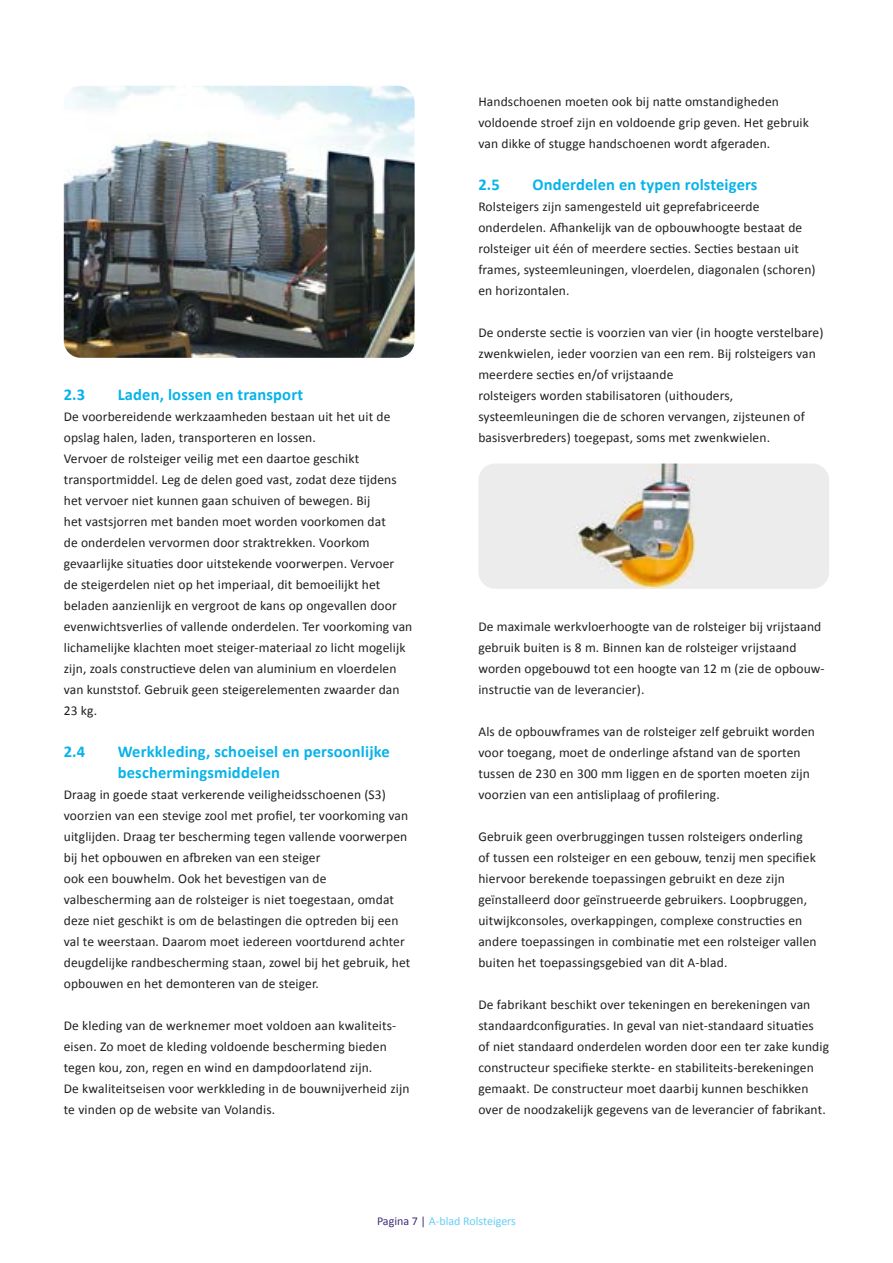
<style>
.page{position:relative;width:893px;height:1263px;background:#fff}
.page>*{position:absolute;margin:0;border:0;box-sizing:border-box;transform-origin:0 0}
.t1{font:700 16.5px/21px "Calibri";letter-spacing:.01em;color:#07b3e9}
.t2{font:13.5px/21px "Calibri";letter-spacing:.01em;color:#231f20}
.t3{font:12px "Calibri";color:#67cef5}
.s1{color:#402c77}
</style>
<div class="page">
<img style="left:64px;top:86px;width:351px;height:272px">
<img style="left:478px;top:463px;width:351px;height:126px">
<p class="t1" style="left:64px;top:383px;width:23px">2.3</p>
<p class="t1" style="left:118px;top:383px;width:187px">Laden, lossen en transport</p>
<p class="t2" style="left:64px;top:405px;width:350px">De voorbereidende werkzaamheden bestaan uit het uit de opslag halen, laden, transporteren en lossen.<br>Vervoer de rolsteiger veilig met een daartoe geschikt transportmiddel. Leg de delen goed vast, zodat deze tijdens het vervoer niet kunnen gaan schuiven of bewegen. Bij<br>het vastsjorren met banden moet worden voorkomen dat<br>de onderdelen vervormen door straktrekken. Voorkom gevaarlijke situaties door uitstekende voorwerpen. Vervoer<br>de steigerdelen niet op het imperiaal, dit bemoeilijkt het beladen aanzienlijk en vergroot de kans op ongevallen door evenwichtsverlies of vallende onderdelen. Ter voorkoming van lichamelijke klachten moet steiger-materiaal zo licht mogelijk zijn, zoals constructieve delen van aluminium en vloerdelen van kunststof. Gebruik geen steigerelementen zwaarder dan 23 kg.</p>
<p class="t1" style="left:64px;top:740px;width:23px">2.4</p>
<p class="t1" style="left:118px;top:740px;width:273px">Werkkleding, schoeisel en persoonlijke beschermingsmiddelen</p>
<p class="t2" style="left:64px;top:783px;width:348px">Draag in goede staat verkerende veiligheidsschoenen (S3) voorzien van een stevige zool met profiel, ter voorkoming van uitglijden. Draag ter bescherming tegen vallende voorwerpen bij het opbouwen en afbreken van een steiger<br>ook een bouwhelm. Ook het bevestigen van de valbescherming aan de rolsteiger is niet toegestaan, omdat deze niet geschikt is om de belastingen die optreden bij een val te weerstaan. Daarom moet iedereen voortdurend achter deugdelijke randbescherming staan, zowel bij het gebruik, het opbouwen en het demonteren van de steiger.</p>
<p class="t2" style="left:64px;top:1014px;width:347px">De kleding van de werknemer moet voldoen aan kwaliteits&shy;eisen. Zo moet de kleding voldoende bescherming bieden tegen kou, zon, regen en wind en dampdoorlatend zijn.<br>De kwaliteitseisen voor werkkleding in de bouwnijverheid zijn te vinden op de website van Volandis.</p>
<p class="t2" style="left:478px;top:91px;width:332px">Handschoenen moeten ook bij natte omstandigheden voldoende stroef zijn en voldoende grip geven. Het gebruik van dikke of stugge handschoenen wordt afgeraden.</p>
<p class="t1" style="left:478px;top:173px;width:23px">2.5</p>
<p class="t1" style="left:532px;top:173px;width:227px">Onderdelen en typen rolsteigers</p>
<p class="t2" style="left:478px;top:195px;width:339px">Rolsteigers zijn samengesteld uit geprefabriceerde onderdelen. Afhankelijk van de opbouwhoogte bestaat de rolsteiger uit één of meerdere secties. Secties bestaan uit frames, systeemleuningen, vloerdelen, diagonalen (schoren) en horizontalen.</p>
<p class="t2" style="left:478px;top:321px;width:347px">De onderste sectie is voorzien van vier (in hoogte verstelbare) zwenkwielen, ieder voorzien van een rem. Bij rolsteigers van meerdere secties en/of vrijstaande<br>rolsteigers worden stabilisatoren (uithouders, systeemleuningen die de schoren vervangen, zijsteunen of basisverbreders) toegepast, soms met zwenkwielen.</p>
<p class="t2" style="left:478px;top:615px;width:348px">De maximale werkvloerhoogte van de rolsteiger bij vrijstaand gebruik buiten is 8 m. Binnen kan de rolsteiger vrijstaand worden opgebouwd tot een hoogte van 12 m (zie de opbouw&shy;instructie van de leverancier).</p>
<p class="t2" style="left:478px;top:720px;width:338px">Als de opbouwframes van de rolsteiger zelf gebruikt worden voor toegang, moet de onderlinge afstand van de sporten tussen de 230 en 300 mm liggen en de sporten moeten zijn voorzien van een antisliplaag of profilering.</p>
<p class="t2" style="left:478px;top:825px;width:340px">Gebruik geen overbruggingen tussen rolsteigers onderling of tussen een rolsteiger en een gebouw, tenzij men specifiek hiervoor berekende toepassingen gebruikt en deze zijn geïnstalleerd door geïnstrueerde gebruikers. Loopbruggen, uitwijkconsoles, overkappingen, complexe constructies en andere toepassingen in combinatie met een rolsteiger vallen buiten het toepassingsgebied van dit A-blad.</p>
<p class="t2" style="left:478px;top:993px;width:352px">De fabrikant beschikt over tekeningen en berekeningen van standaardconfiguraties. In geval van niet-standaard situaties<br>of niet standaard onderdelen worden door een ter zake kundig constructeur specifieke sterkte- en stabiliteits-berekeningen gemaakt. De constructeur moet daarbij kunnen beschikken over de noodzakelijk gegevens van de leverancier of fabrikant.</p>
<p class="t3" style="left:377px;top:1213px;width:140px"><span class="s1">Pagina 7 |</span> A-blad Rolsteigers</p>
</div>
